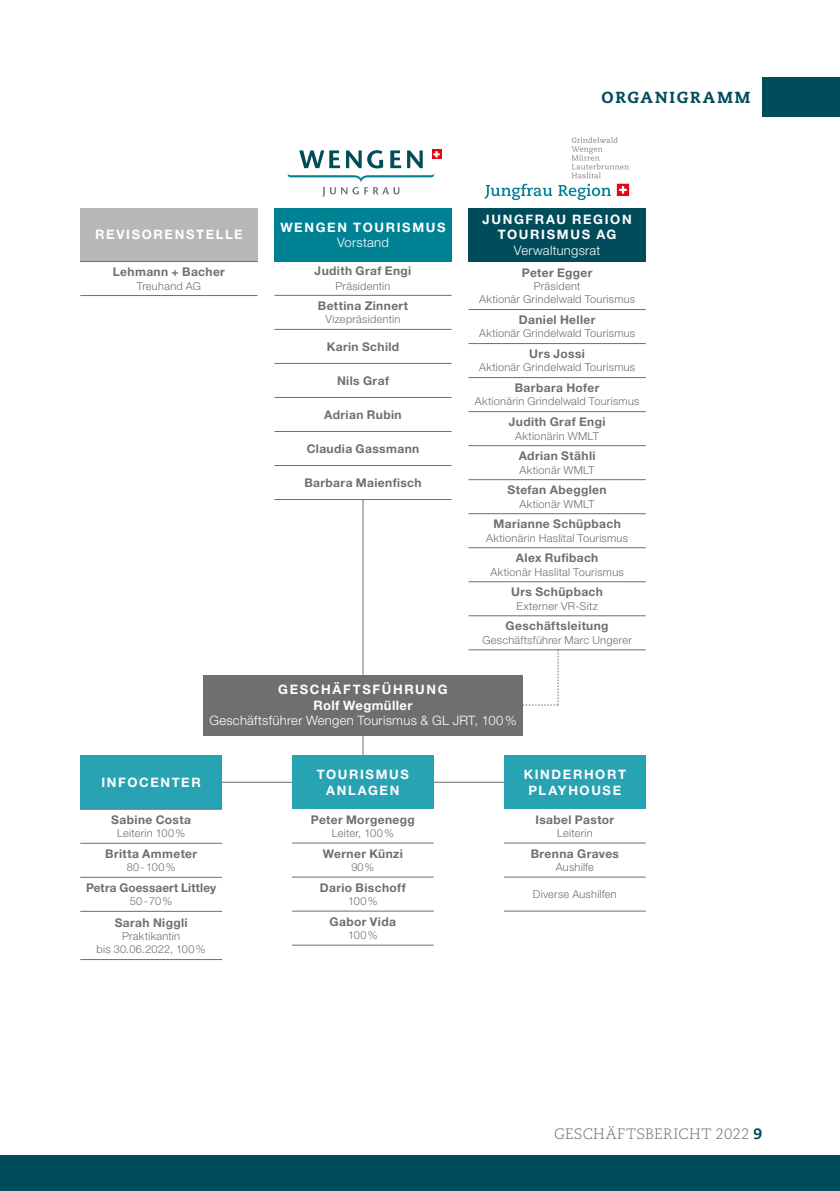
<style>
.page{position:relative;width:840px;height:1191px;background:#fff}
.page>*{position:absolute;margin:0;border:0;box-sizing:border-box;transform-origin:0 0}
.t1{font:800 16px "Caecilia LT Std";letter-spacing:.115em;color:#014c5a}
.t2{font:300 15px "Caecilia LT Std";letter-spacing:.02em;color:#706f6f}
.t3{font:700 13px/15.6px "Helvetica Neue LT Std";letter-spacing:.125em;color:#fff;text-align:center}
.t4{font:300 13px "Helvetica Neue LT Std";letter-spacing:.02em;color:#fff}
.t5{font:700 12px "Helvetica Neue LT Std";letter-spacing:.03em;color:#706f6f}
.t6{font:700 12px "Helvetica Neue LT Std";letter-spacing:.01em;color:#706f6f}
.t7{font:300 11px/13.2px "Helvetica Neue LT Std";letter-spacing:.025em;color:#706f6f;text-align:center}
.s1{font-weight:800;color:#014c5a}
</style>
<div class="page">
<div style="left:0;top:1155px;width:839px;height:36px;background:#014c5a"></div>
<div style="left:762px;top:77px;width:77px;height:40px;background:#014c5a"></div>
<div style="left:203px;top:675px;width:319px;height:60px;background:#706f6f"></div>
<hr style="left:362px;top:500px;width:1px;height:175px;background:#706f6f">
<div style="left:80px;top:756px;width:142px;height:53px;background:#27a3b4"></div>
<hr style="left:80px;top:809px;width:142px;height:1px;background:#706f6f">
<hr style="left:80px;top:843px;width:142px;height:1px;background:#706f6f">
<hr style="left:80px;top:877px;width:142px;height:1px;background:#706f6f">
<hr style="left:80px;top:911px;width:142px;height:1px;background:#706f6f">
<hr style="left:80px;top:959px;width:142px;height:1px;background:#706f6f">
<svg style="left:362px;top:735px;width:1px;height:21px"></svg>
<hr style="left:222px;top:782px;width:70px;height:1px;background:#706f6f">
<hr style="left:433px;top:782px;width:70px;height:1px;background:#706f6f">
<div style="left:274px;top:208px;width:177px;height:53px;background:#008295"></div>
<hr style="left:274px;top:295px;width:177px;height:1px;background:#706f6f">
<hr style="left:274px;top:329px;width:177px;height:1px;background:#706f6f">
<hr style="left:274px;top:363px;width:177px;height:1px;background:#706f6f">
<hr style="left:274px;top:397px;width:177px;height:1px;background:#706f6f">
<hr style="left:274px;top:431px;width:177px;height:1px;background:#706f6f">
<hr style="left:274px;top:465px;width:177px;height:1px;background:#706f6f">
<hr style="left:274px;top:499px;width:177px;height:1px;background:#706f6f">
<div style="left:80px;top:208px;width:177px;height:53px;background:#b8b7b7"></div>
<hr style="left:80px;top:261px;width:177px;height:1px;background:#706f6f">
<hr style="left:80px;top:295px;width:177px;height:1px;background:#706f6f">
<svg style="left:616px;top:184px;width:12px;height:12px"></svg>
<svg style="left:484px;top:184px;width:126px;height:16px"></svg>
<svg style="left:571px;top:137px;width:57px;height:41px"></svg>
<hr style="left:468px;top:309px;width:177px;height:1px;background:#706f6f">
<hr style="left:468px;top:343px;width:177px;height:1px;background:#706f6f">
<hr style="left:468px;top:377px;width:177px;height:1px;background:#706f6f">
<hr style="left:468px;top:411px;width:177px;height:1px;background:#706f6f">
<hr style="left:468px;top:445px;width:177px;height:1px;background:#706f6f">
<hr style="left:468px;top:479px;width:177px;height:1px;background:#706f6f">
<hr style="left:468px;top:513px;width:177px;height:1px;background:#706f6f">
<hr style="left:468px;top:547px;width:177px;height:1px;background:#706f6f">
<hr style="left:468px;top:581px;width:177px;height:1px;background:#706f6f">
<hr style="left:468px;top:615px;width:177px;height:1px;background:#706f6f">
<hr style="left:468px;top:649px;width:177px;height:1px;background:#706f6f">
<div style="left:468px;top:208px;width:177px;height:53px;background:#014c5a"></div>
<div style="left:292px;top:756px;width:141px;height:53px;background:#27a3b4"></div>
<hr style="left:292px;top:842px;width:141px;height:1px;background:#706f6f">
<hr style="left:292px;top:876px;width:141px;height:1px;background:#706f6f">
<hr style="left:292px;top:910px;width:141px;height:1px;background:#706f6f">
<hr style="left:292px;top:944px;width:141px;height:1px;background:#706f6f">
<div style="left:503px;top:756px;width:142px;height:53px;background:#27a3b4"></div>
<hr style="left:503px;top:842px;width:142px;height:1px;background:#706f6f">
<hr style="left:503px;top:876px;width:142px;height:1px;background:#706f6f">
<hr style="left:503px;top:910px;width:142px;height:1px;background:#706f6f">
<svg style="left:439px;top:150px;width:2px;height:9px"></svg>
<svg style="left:287px;top:150px;width:152px;height:47px"></svg>
<svg style="left:522px;top:650px;width:36px;height:55px"></svg>
<h1 class="t1" style="left:601px;top:88px;width:150px">ORGANIGRAMM</h1>
<p class="t3" style="left:95px;top:227px;width:149px">REVISORENSTELLE</p>
<p class="t5" style="left:113px;top:264px;width:114px">Lehmann + Bacher</p>
<p class="t7" style="left:137px;top:279px;width:66px">Treuhand AG</p>
<p class="t3" style="left:280px;top:219px;width:167px">WENGEN TOURISMUS</p>
<p class="t4" style="left:337px;top:235px;width:53px">Vorstand</p>
<p class="t5" style="left:314px;top:264px;width:98px">Judith Graf Engi</p>
<p class="t7" style="left:335px;top:279px;width:56px">Präsidentin</p>
<p class="t5" style="left:318px;top:298px;width:92px">Bettina Zinnert</p>
<p class="t7" style="left:325px;top:312px;width:76px">Vizepräsidentin</p>
<p class="t5" style="left:326px;top:339px;width:74px">Karin Schild</p>
<p class="t5" style="left:337px;top:373px;width:53px">Nils Graf</p>
<p class="t5" style="left:324px;top:407px;width:79px">Adrian Rubin</p>
<p class="t5" style="left:306px;top:441px;width:114px">Claudia Gassmann</p>
<p class="t5" style="left:304px;top:475px;width:119px">Barbara Maienfisch</p>
<p class="t3" style="left:482px;top:211px;width:150px">JUNGFRAU REGION<br>TOURISMUS AG</p>
<p class="t4" style="left:513px;top:242px;width:88px">Verwaltungsrat</p>
<p class="t5" style="left:521px;top:265px;width:72px">Peter Egger</p>
<p class="t7" style="left:479px;top:279px;width:158px">Präsident<br>Aktionär Grindelwald Tourismus</p>
<p class="t5" style="left:518px;top:312px;width:78px">Daniel Heller</p>
<p class="t7" style="left:479px;top:327px;width:158px">Aktionär Grindelwald Tourismus</p>
<p class="t5" style="left:529px;top:346px;width:57px">Urs Jossi</p>
<p class="t7" style="left:479px;top:361px;width:158px">Aktionär Grindelwald Tourismus</p>
<p class="t5" style="left:514px;top:380px;width:86px">Barbara Hofer</p>
<p class="t7" style="left:474px;top:395px;width:166px">Aktionärin Grindelwald Tourismus</p>
<p class="t5" style="left:508px;top:414px;width:98px">Judith Graf Engi</p>
<p class="t7" style="left:515px;top:429px;width:85px">Aktionärin WMLT</p>
<p class="t5" style="left:518px;top:448px;width:78px">Adrian Stähli</p>
<p class="t7" style="left:519px;top:463px;width:77px">Aktionär WMLT</p>
<p class="t5" style="left:507px;top:482px;width:100px">Stefan Abegglen</p>
<p class="t7" style="left:519px;top:497px;width:77px">Aktionär WMLT</p>
<p class="t5" style="left:493px;top:517px;width:129px">Marianne Schüpbach</p>
<p class="t7" style="left:486px;top:531px;width:143px">Aktionärin Haslital Tourismus</p>
<p class="t5" style="left:515px;top:551px;width:84px">Alex Rufibach</p>
<p class="t7" style="left:490px;top:565px;width:135px">Aktionär Haslital Tourismus</p>
<p class="t5" style="left:511px;top:585px;width:93px">Urs Schüpbach</p>
<p class="t7" style="left:516px;top:599px;width:83px">Externer VR-Sitz</p>
<p class="t5" style="left:505px;top:619px;width:104px">Geschäftsleitung</p>
<p class="t7" style="left:482px;top:633px;width:151px">Geschäftsführer Marc Ungerer</p>
<p class="t3" style="left:278px;top:681px;width:171px">GESCHÄFTSFÜHRUNG<br>Rolf Wegmüller</p>
<p class="t4" style="left:209px;top:713px;width:308px">Geschäftsführer Wengen Tourismus &amp; GL JRT, 100%</p>
<p class="t3" style="left:101px;top:774px;width:101px">INFOCENTER</p>
<p class="t5" style="left:111px;top:812px;width:81px">Sabine Costa</p>
<p class="t7" style="left:117px;top:826px;width:70px">Leiterin 100%</p>
<p class="t5" style="left:105px;top:846px;width:93px">Britta Ammeter</p>
<p class="t7" style="left:127px;top:860px;width:50px">80-100%</p>
<p class="t6" style="left:86px;top:880px;width:132px">Petra Goessaert Littley</p>
<p class="t7" style="left:130px;top:894px;width:44px">50-70%</p>
<p class="t5" style="left:115px;top:914px;width:74px">Sarah Niggli</p>
<p class="t7" style="left:96px;top:929px;width:111px">Praktikantin<br>bis 30.06.2022, 100%</p>
<p class="t3" style="left:316px;top:766px;width:94px">TOURISMUS<br>ANLAGEN</p>
<p class="t5" style="left:310px;top:812px;width:105px">Peter Morgenegg</p>
<p class="t7" style="left:331px;top:826px;width:64px">Leiter, 100%</p>
<p class="t5" style="left:322px;top:846px;width:82px">Werner Künzi</p>
<p class="t7" style="left:351px;top:860px;width:24px">90%</p>
<p class="t5" style="left:320px;top:880px;width:87px">Dario Bischoff</p>
<p class="t7" style="left:348px;top:894px;width:31px">100%</p>
<p class="t5" style="left:329px;top:914px;width:68px">Gabor Vida</p>
<p class="t7" style="left:348px;top:928px;width:31px">100%</p>
<p class="t3" style="left:523px;top:766px;width:104px">KINDERHORT<br>PLAYHOUSE</p>
<p class="t5" style="left:535px;top:812px;width:80px">Isabel Pastor</p>
<p class="t7" style="left:556px;top:826px;width:37px">Leiterin</p>
<p class="t5" style="left:530px;top:846px;width:90px">Brenna Graves</p>
<p class="t7" style="left:555px;top:860px;width:40px">Aushilfe</p>
<p class="t7" style="left:532px;top:887px;width:85px">Diverse Aushilfen</p>
<h2 class="t2" style="left:553px;top:1125px;width:210px">GESCHÄFTSBERICHT 2022 <span class="s1">9</span></h2>
</div>
